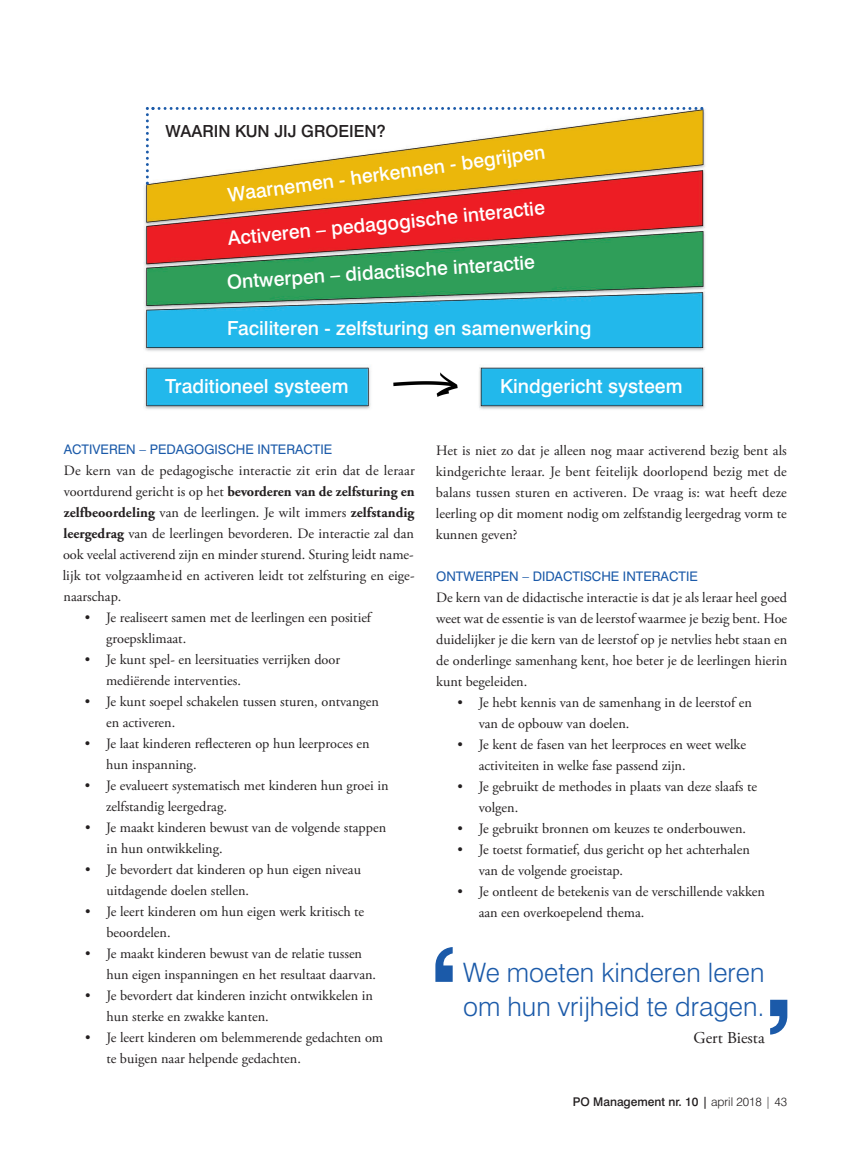
<style>
.page{position:relative;width:851px;height:1149px;background:#fff}
.page>*{position:absolute;margin:0;border:0;box-sizing:border-box;transform-origin:0 0}
.t1{font:700 126.9px "Swiss 721 BT";color:#1b5aa9}
.t2{font:700 126.6px "Swiss 721 BT";color:#1b5aa9}
.t3{font:300 26.7px/33.5px "Swiss 721 BT";color:#1b5aa9}
.t4{font:500 19.35px "Swiss 721 BT";color:#fff}
.t5{font:500 16.65px "Swiss 721 BT";color:#231f20}
.t6{font:16.5px "Adobe Garamond Pro";color:#231f20}
.t7{font:14.25px/21px "Adobe Garamond Pro";color:#231f20}
.t8{font:13.2px "Swiss 721 BT";color:#1b5aa9}
.t9{font:500 12px "Swiss 721 BT";color:#231f20}
.s1{font-weight:700}
.s2{font-weight:300}
</style>
<div class="page">
<img style="left:143px;top:107px;width:562px;height:302px">
<img style="left:386px;top:361px;width:76px;height:46px">
<svg style="left:146px;top:107px;width:557px;height:78px"></svg>
<p class="t5" style="left:165px;top:125px;width:222px">WAARIN KUN JIJ GROEIEN?</p>
<h3 class="t4" style="left:227px;top:188px;width:321px;rotate:-8deg">Waarnemen - herkennen - begrijpen</h3>
<h3 class="t4" style="left:227px;top:233px;width:320px;rotate:-6deg">Activeren – pedagogische interactie</h3>
<h3 class="t4" style="left:226px;top:276px;width:310px;rotate:-4deg">Ontwerpen – didactische interactie</h3>
<h3 class="t4" style="left:227px;top:321px;width:366px">Faciliteren - zelfsturing en samenwerking</h3>
<h3 class="t4" style="left:165px;top:379px;width:185px">Traditioneel systeem</h3>
<h3 class="t4" style="left:500px;top:379px;width:184px">Kindgericht systeem</h3>
<p class="t8" style="left:64px;top:444px;width:270px">ACTIVEREN – PEDAGOGISCHE INTERACTIE</p>
<p class="t7" style="left:63px;top:460px;width:353px;text-align:justify">De kern van de pedagogische interactie zit erin dat de leraar voortdurend gericht is op het <span class="s1">bevorderen van de zelfsturing en zelfbeoordeling</span> van de leerlingen. Je wilt immers <span class="s1">zelfstandig leergedrag</span> van de leerlingen bevorderen. De interactie zal dan ook veelal activerend zijn en minder sturend. Sturing leidt name&shy;lijk tot volgzaamheid en activeren leidt tot zelfsturing en eige&shy;naarschap.</p>
<p class="t7" style="left:106px;top:608px;width:266px;text-indent:-21px">• Je realiseert samen met de leerlingen een positief groepsklimaat.</p>
<p class="t7" style="left:106px;top:650px;width:235px;text-indent:-21px">• Je kunt spel- en leersituaties verrijken door mediërende interventies.</p>
<p class="t7" style="left:106px;top:692px;width:274px;text-indent:-21px">• Je kunt soepel schakelen tussen sturen, ontvangen en activeren.</p>
<p class="t7" style="left:106px;top:734px;width:265px;text-indent:-21px">• Je laat kinderen reflecteren op hun leerproces en hun inspanning.</p>
<p class="t7" style="left:106px;top:776px;width:284px;text-indent:-21px">• Je evalueert systematisch met kinderen hun groei in zelfstandig leergedrag.</p>
<p class="t7" style="left:106px;top:817px;width:281px;text-indent:-21px">• Je maakt kinderen bewust van de volgende stappen in hun ontwikkeling.</p>
<p class="t7" style="left:106px;top:860px;width:256px;text-indent:-21px">• Je bevordert dat kinderen op hun eigen niveau uitdagende doelen stellen.</p>
<p class="t7" style="left:106px;top:902px;width:259px;text-indent:-21px">• Je leert kinderen om hun eigen werk kritisch te beoordelen.</p>
<p class="t7" style="left:106px;top:944px;width:271px;text-indent:-21px">• Je maakt kinderen bewust van de relatie tussen hun eigen inspanningen en het resultaat daarvan.</p>
<p class="t7" style="left:106px;top:986px;width:268px;text-indent:-21px">• Je bevordert dat kinderen inzicht ontwikkelen in hun sterke en zwakke kanten.</p>
<p class="t7" style="left:106px;top:1028px;width:278px;text-indent:-21px">• Je leert kinderen om belemmerende gedachten om te buigen naar helpende gedachten.</p>
<p class="t7" style="left:435px;top:440px;width:352px;text-align:justify">Het is niet zo dat je alleen nog maar activerend bezig bent als kindgerichte leraar. Je bent feitelijk doorlopend bezig met de balans tussen sturen en activeren. De vraag is: wat heeft deze leerling op dit moment nodig om zelfstandig leergedrag vorm te kunnen geven?</p>
<p class="t8" style="left:436px;top:571px;width:263px">ONTWERPEN – DIDACTISCHE INTERACTIE</p>
<p class="t7" style="left:436px;top:587px;width:352px;text-align:justify">De kern van de didactische interactie is dat je als leraar heel goed weet wat de essentie is van de leerstof waarmee je bezig bent. Hoe duidelijker je die kern van de leerstof op je netvlies hebt staan en de onderlinge samenhang kent, hoe beter je de leerlingen hierin kunt begeleiden.</p>
<p class="t7" style="left:478px;top:692px;width:274px;text-indent:-21px">• Je hebt kennis van de samenhang in de leerstof en van de opbouw van doelen.</p>
<p class="t7" style="left:478px;top:734px;width:269px;text-indent:-21px">• Je kent de fasen van het leerproces en weet welke activiteiten in welke fase passend zijn.</p>
<p class="t7" style="left:478px;top:776px;width:280px;text-indent:-21px">• Je gebruikt de methodes in plaats van deze slaafs te volgen.</p>
<p class="t7" style="left:457px;top:818px;width:290px">• Je gebruikt bronnen om keuzes te onderbouwen.</p>
<p class="t7" style="left:478px;top:839px;width:273px;text-indent:-21px">• Je toetst formatief, dus gericht op het achterhalen van de volgende groeistap.</p>
<p class="t7" style="left:478px;top:881px;width:288px;text-indent:-21px">• Je ontleent de betekenis van de verschillende vakken aan een overkoepelend thema.</p>
<h1 class="t1" style="left:427px;top:949px;width:35px">‘</h1>
<h3 class="t3" style="left:463px;top:958px;width:303px">We moeten kinderen leren om hun vrijheid te dragen.</h3>
<p class="t6" style="left:693px;top:1030px;width:73px">Gert Biesta</p>
<h2 class="t2" style="left:762px;top:999px;width:34px">’</h2>
<p class="t9" style="left:572px;top:1096px;width:216px">PO Management nr. 10 | <span class="s2">april 2018 | 43</span></p>
</div>
